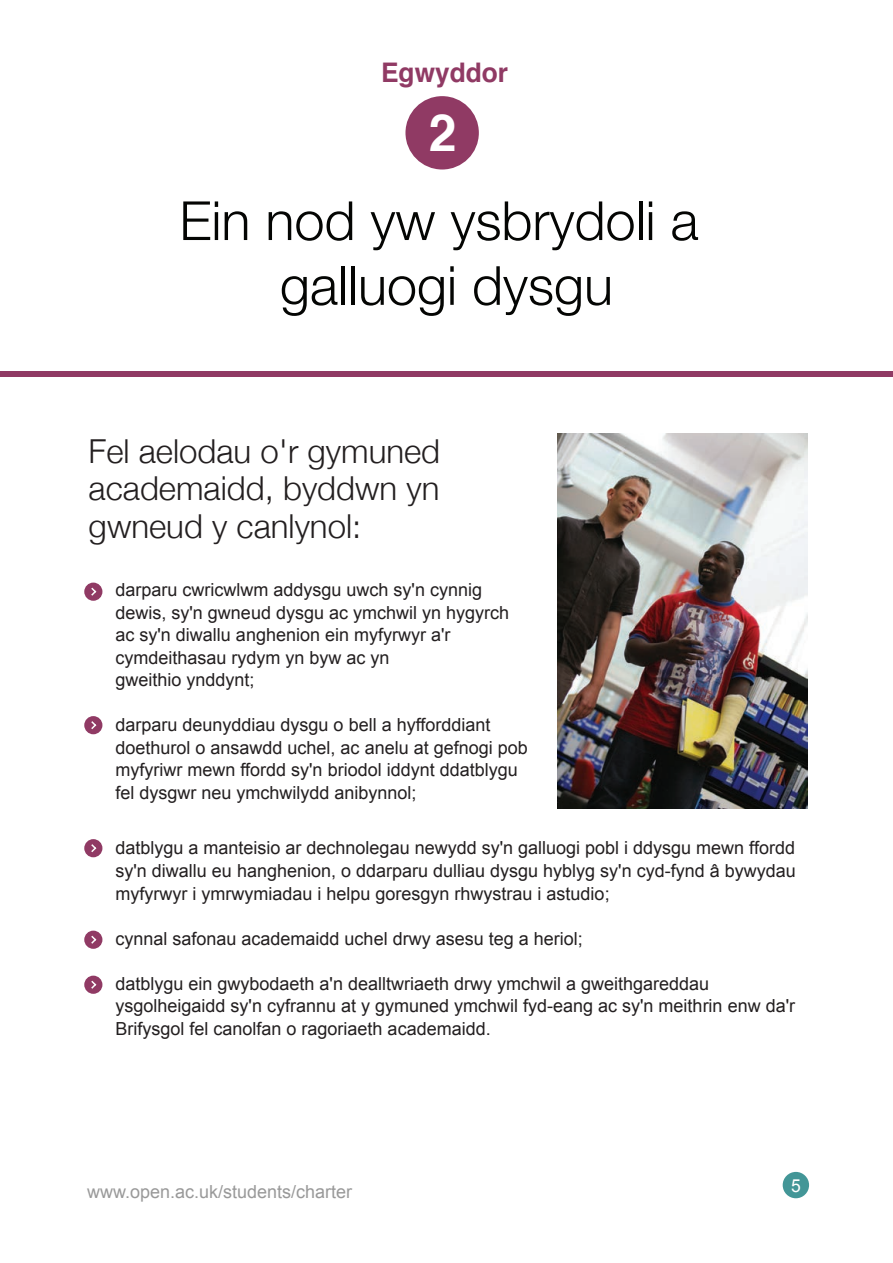
<style>
.page{position:relative;width:893px;height:1263px;background:#fff}
.page>*{position:absolute;margin:0;border:0;box-sizing:border-box;transform-origin:0 0}
.t1{font:300 54px/64.8px "Helvetica Neue";color:#040503;text-align:center}
.t2{font:700 51.15px "Helvetica";color:#fff}
.t3{font:300 33px/37.5px "Helvetica Neue";color:#231f20;text-align:justify}
.t4{font:700 27px "Helvetica";color:#903a64}
.t5{font:18px/22.5px "Arial";color:#231f20}
.t6{font:18px "Arial";color:#999}
.t7{font:18px "Arial";color:#fff}
</style>
<div class="page">
<div style="left:0;top:371px;width:892px;height:5px;background:#903a64"></div>
<div style="left:405px;top:96px;width:74px;height:73px;background:#903a64;border-radius:50%"></div>
<div style="left:84px;top:583px;width:18px;height:18px;background:#903a64;border-radius:50%"></div>
<svg style="left:91px;top:587px;width:6px;height:9px"></svg>
<div style="left:84px;top:716px;width:18px;height:18px;background:#903a64;border-radius:50%"></div>
<svg style="left:91px;top:721px;width:6px;height:9px"></svg>
<div style="left:84px;top:839px;width:18px;height:18px;background:#903a64;border-radius:50%"></div>
<svg style="left:91px;top:844px;width:6px;height:9px"></svg>
<div style="left:84px;top:931px;width:18px;height:18px;background:#903a64;border-radius:50%"></div>
<svg style="left:91px;top:935px;width:6px;height:9px"></svg>
<div style="left:84px;top:976px;width:18px;height:18px;background:#903a64;border-radius:50%"></div>
<svg style="left:91px;top:980px;width:6px;height:9px"></svg>
<img style="left:558px;top:433px;width:250px;height:375px">
<div style="left:783px;top:1172px;width:26px;height:26px;background:#439697;border-radius:50%"></div>
<h2 class="t4" style="left:381px;top:61px;width:128px">Egwyddor</h2>
<p class="t2" style="left:429px;top:111px;width:29px">2</p>
<h2 class="t1" style="left:179px;top:187px;width:521px">Ein nod yw ysbrydoli a galluogi dysgu</h2>
<p class="t3" style="left:89px;top:432px;width:353px">Fel aelodau o'r gymuned academaidd, byddwn yn gwneud y canlynol:</p>
<p class="t5" style="left:116px;top:579px;width:395px">darparu cwricwlwm addysgu uwch sy'n cynnig dewis, sy'n gwneud dysgu ac ymchwil yn hygyrch ac sy'n diwallu anghenion ein myfyrwyr a'r cymdeithasau rydym yn byw ac yn<br>gweithio ynddynt;</p>
<p class="t5" style="left:116px;top:714px;width:414px">darparu deunyddiau dysgu o bell a hyfforddiant doethurol o ansawdd uchel, ac anelu at gefnogi pob myfyriwr mewn ffordd sy'n briodol iddynt ddatblygu fel dysgwr neu ymchwilydd anibynnol;</p>
<p class="t5" style="left:116px;top:837px;width:682px;text-align:justify">datblygu a manteisio ar dechnolegau newydd sy'n galluogi pobl i ddysgu mewn ffordd sy'n diwallu eu hanghenion, o ddarparu dulliau dysgu hyblyg sy'n cyd-fynd â bywydau myfyrwyr i ymrwymiadau i helpu goresgyn rhwystrau i astudio;</p>
<p class="t5" style="left:116px;top:927px;width:469px">cynnal safonau academaidd uchel drwy asesu teg a heriol;</p>
<p class="t5" style="left:116px;top:972px;width:681px">datblygu ein gwybodaeth a'n dealltwriaeth drwy ymchwil a gweithgareddau ysgolheigaidd sy'n cyfrannu at y gymuned ymchwil fyd-eang ac sy'n meithrin enw da'r<br>Brifysgol fel canolfan o ragoriaeth academaidd.</p>
<p class="t6" style="left:87px;top:1181px;width:267px">www.open.ac.uk/students/charter</p>
<p class="t7" style="left:791px;top:1176px;width:11px">5</p>
</div>
